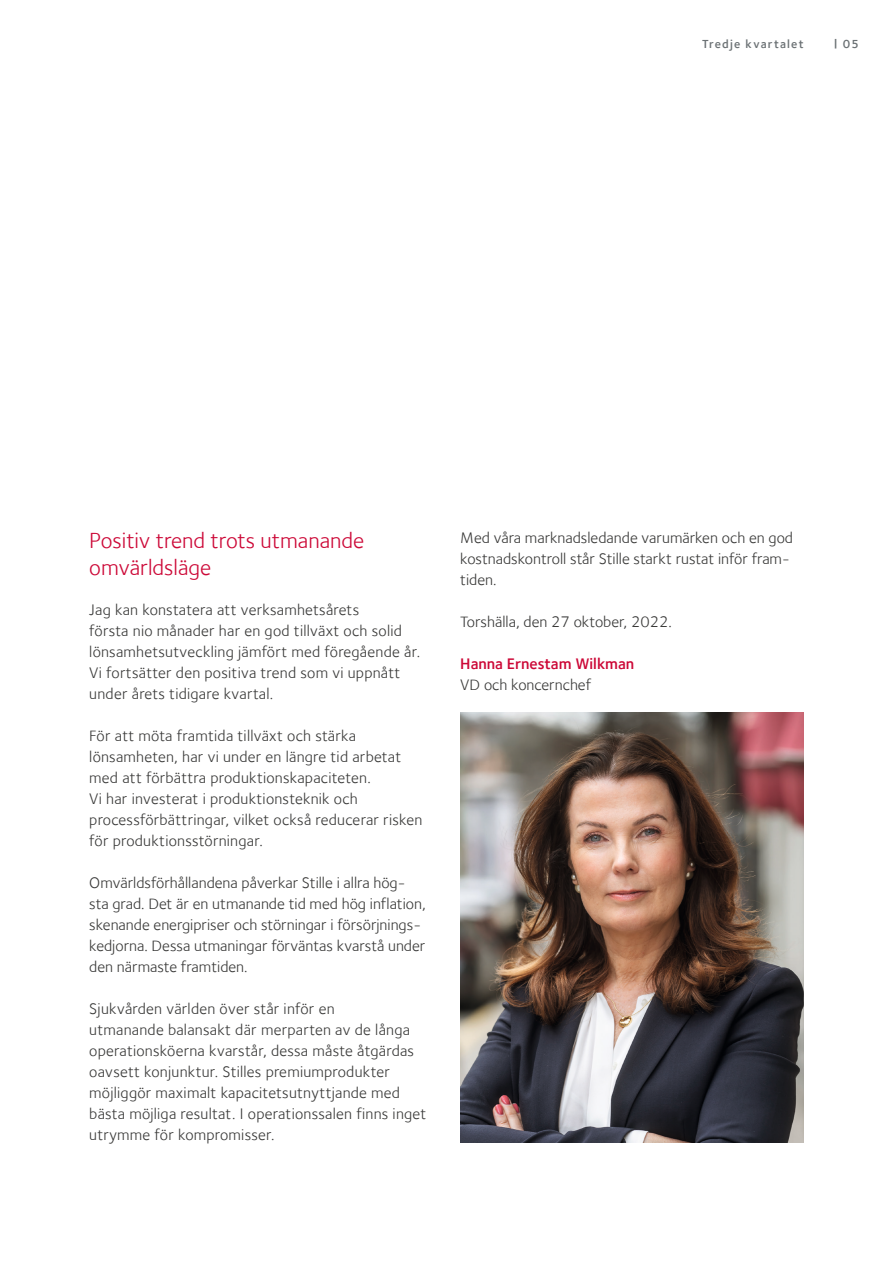
<style>
.page{position:relative;width:893px;height:1263px;background:#fff}
.page>*{position:absolute;margin:0;border:0;box-sizing:border-box;transform-origin:0 0}
.t1{font:22.5px/27px "Foundry Sterling";color:#cc0837}
.bodytext{font:15.75px/21px "Foundry Sterling";letter-spacing:.015em;color:#383837}
.bodytext-2{font:600 15.75px/21px "Foundry Sterling";color:#cc0837}
.t2{font:600 12px "Foundry Sterling";letter-spacing:.1em;color:#6b7174}
.s1{font-weight:400;color:#383837}
</style>
<div class="page">
<img style="left:460px;top:712px;width:344px;height:431px">
<p class="t2" style="left:702px;top:37px;width:103px">Tredje kvartalet</p>
<p class="t2" style="left:834px;top:37px;width:26px">| 05</p>
<h2 class="t1" style="left:89px;top:526px;width:276px">Positiv trend trots utmanande omvärldsläge</h2>
<p class="bodytext" style="left:89px;top:599px;width:332px">Jag kan konstatera att verksamhetsårets<br>första nio månader har en god tillväxt och solid lönsamhetsutveckling jämfört med föregående år.<br>Vi fortsätter den positiva trend som vi uppnått under årets tidigare kvartal.</p>
<p class="bodytext" style="left:89px;top:725px;width:335px">För att möta framtida tillväxt och stärka lönsamheten, har vi under en längre tid arbetat med att förbättra produktionskapaciteten.<br>Vi har investerat i produktionsteknik och processförbättringar, vilket också reducerar risken för produktionsstörningar.</p>
<p class="bodytext" style="left:89px;top:872px;width:338px">Omvärldsförhållandena påverkar Stille i allra hög&shy;sta grad. Det är en utmanande tid med hög inflation, skenande energipriser och störningar i försörjnings&shy;kedjorna. Dessa utmaningar förväntas kvarstå under den närmaste framtiden.</p>
<p class="bodytext" style="left:89px;top:998px;width:338px">Sjukvården världen över står inför en<br>utmanande balansakt där merparten av de långa operationsköerna kvarstår, dessa måste åtgärdas oavsett konjunktur. Stilles premiumprodukter möjliggör maximalt kapacitetsutnyttjande med bästa möjliga resultat. I operationssalen finns inget utrymme för kompromisser.</p>
<p class="bodytext" style="left:460px;top:527px;width:334px">Med våra marknadsledande varumärken och en god kostnadskontroll står Stille starkt rustat inför fram&shy;tiden.</p>
<p class="bodytext" style="left:460px;top:611px;width:213px">Torshälla, den 27 oktober, 2022.</p>
<p class="bodytext-2" style="left:460px;top:653px;width:175px">Hanna Ernestam Wilkman<br><span class="s1">VD och koncernchef</span></p>
</div>
